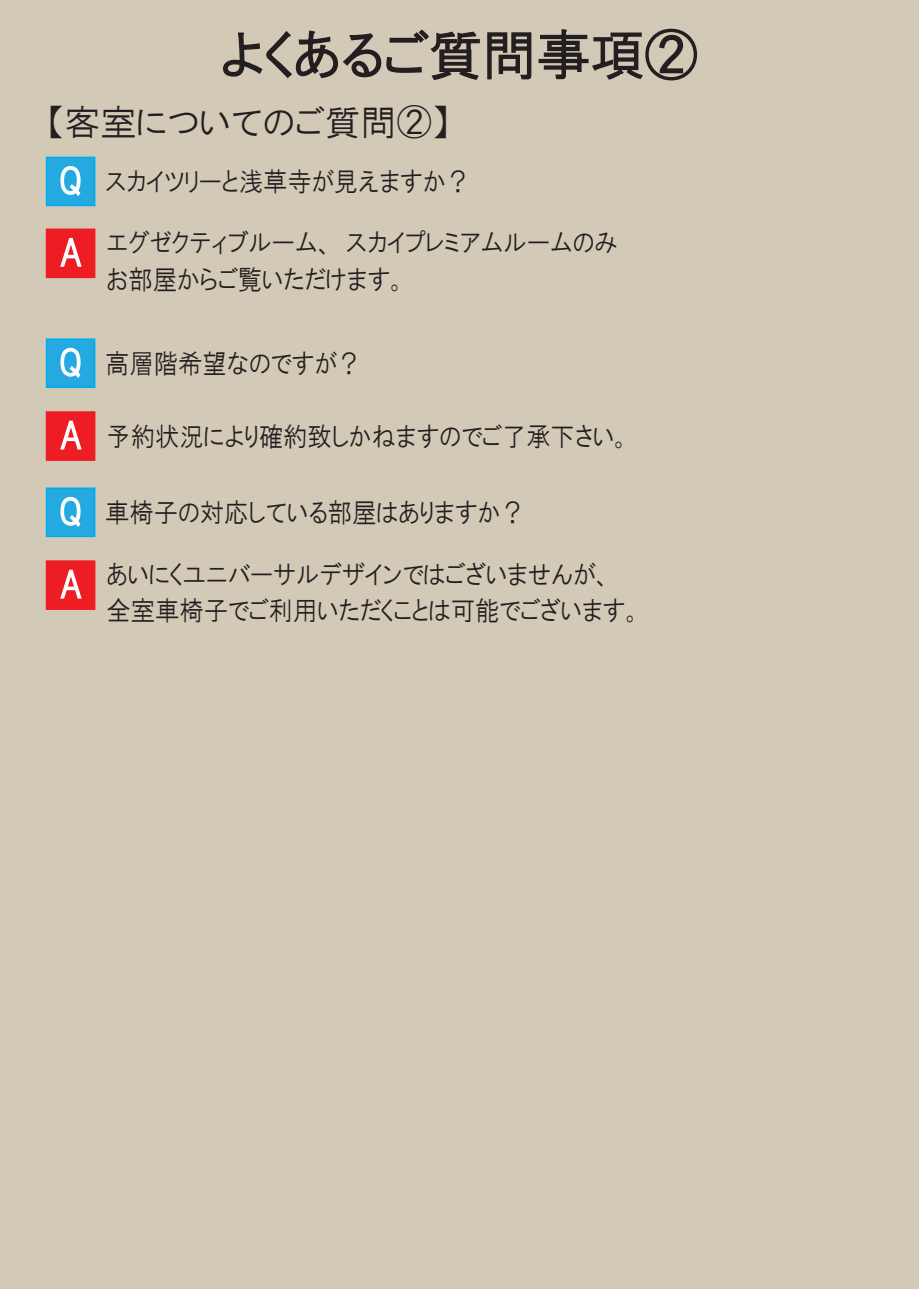
<style>
.page{position:relative;width:919px;height:1289px;background:#fff}
.page>*{position:absolute;margin:0;border:0;box-sizing:border-box;transform-origin:0 0}
.t1{font:54px "HGP Gothic M";color:#231f20}
.t2{font:36px "HGP Gothic M";color:#231f20}
.t3{font:27px/36px "HGP Gothic M";color:#231f20;scale:.9 1}
.s1{font-size:36px;color:#fff}
</style>
<div class="page">
<div style="left:0;top:0;width:918px;height:1288px;background:#d3c9b7"></div>
<svg style="left:223px;top:29px;width:257px;height:51px"></svg>
<svg style="left:487px;top:28px;width:210px;height:53px"></svg>
<div style="left:46px;top:157px;width:49px;height:49px;background:#24aae1;border:2px solid #00aeef"></div>
<svg style="left:60px;top:166px;width:21px;height:30px"></svg>
<div style="left:46px;top:228px;width:49px;height:50px;background:#ee1d23"></div>
<svg style="left:60px;top:237px;width:22px;height:30px"></svg>
<div style="left:46px;top:338px;width:49px;height:50px;background:#24aae1;border:2px solid #00aeef"></div>
<svg style="left:60px;top:347px;width:21px;height:31px"></svg>
<div style="left:46px;top:411px;width:49px;height:50px;background:#ee1d23;border:2px solid #ee1d23"></div>
<svg style="left:60px;top:420px;width:22px;height:30px"></svg>
<div style="left:46px;top:487px;width:49px;height:50px;background:#24aae1;border:2px solid #00aeef"></div>
<svg style="left:60px;top:496px;width:21px;height:31px"></svg>
<div style="left:46px;top:560px;width:49px;height:50px;background:#ee1d23"></div>
<svg style="left:60px;top:569px;width:22px;height:30px"></svg>
<h1 class="t1" style="left:220px;top:27px;width:479px">よくあるご質問事項②</h1>
<h2 class="t2" style="left:47px;top:104px;width:405px">【客室についてのご質問②】</h2>
<p class="t3" style="left:59px;top:163px;width:458px"><span class="s1">Q</span> スカイツリーと浅草寺が見えますか？</p>
<p class="t3" style="left:107px;top:225px;width:569px;text-indent:-47px"><span class="s1">A</span> エグゼクティブルーム、スカイプレミアムルームのみお部屋からご覧いただけます。</p>
<p class="t3" style="left:59px;top:345px;width:337px"><span class="s1">Q</span> 高層階希望なのですが？</p>
<p class="t3" style="left:59px;top:418px;width:636px"><span class="s1">A</span> 予約状況により確約致しかねますのでご了承下さい。</p>
<p class="t3" style="left:59px;top:494px;width:519px"><span class="s1">Q</span> 車椅子の対応している部屋はありますか？</p>
<p class="t3" style="left:107px;top:556px;width:596px;text-indent:-47px"><span class="s1">A</span> あいにくユニバーサルデザインではございませんが、全室車椅子でご利用いただくことは可能でございます。</p>
</div>
